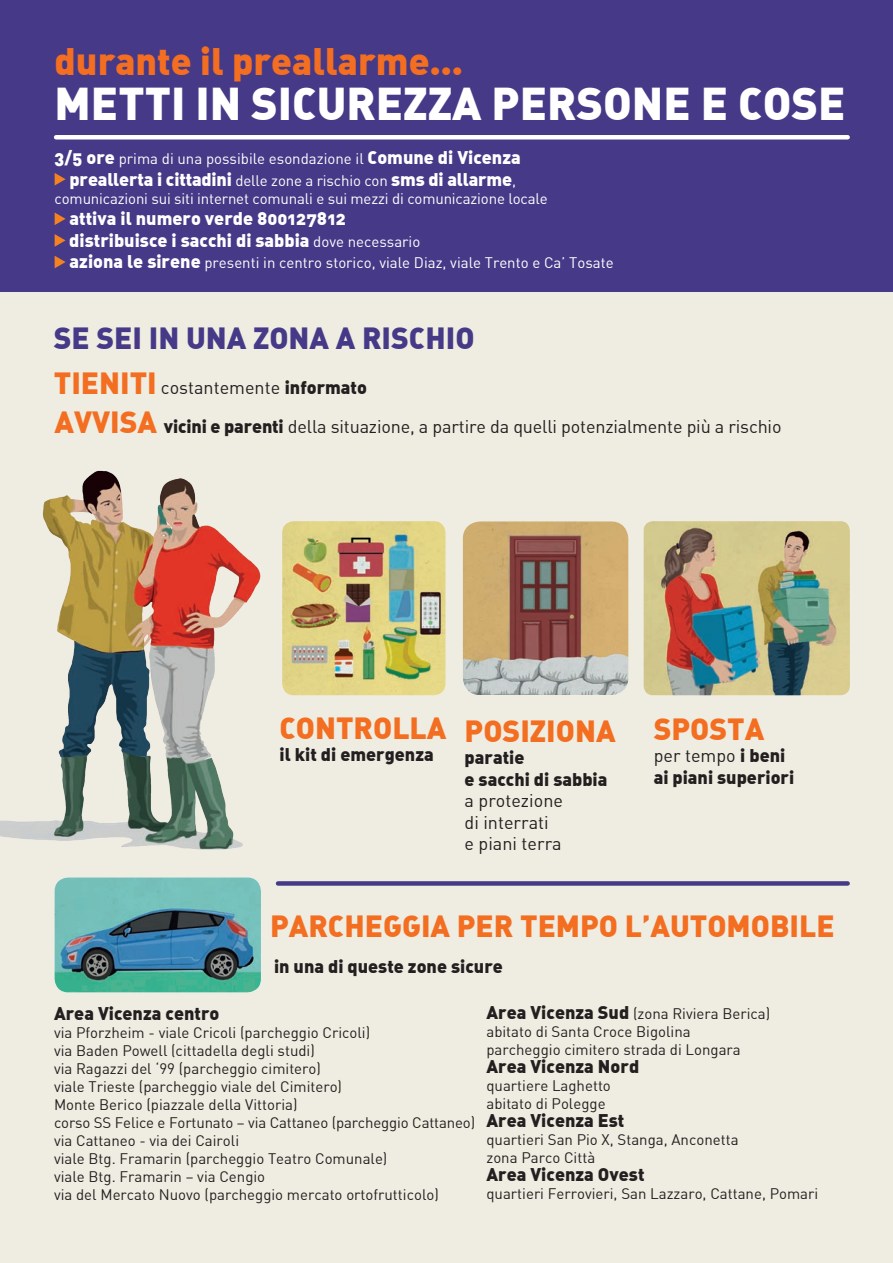
<style>
.page{position:relative;width:893px;height:1263px;background:#fff}
.page>*{position:absolute;margin:0;border:0;box-sizing:border-box;transform-origin:0 0}
.t1{font:45px "DIN Black Alternate";color:#fff}
.t2{font:37.5px "DIN Black Alternate";color:#f36e21}
.t3{font:30px "DIN Black Alternate";color:#f36e21}
.t4{font:30px "DIN Black Alternate";color:#463a88}
.t5{font:18px/21.6px "DIN Bek";letter-spacing:-.01em;color:#231f20}
.t6{font:18px/21.6px "DIN Black Alternate";color:#231f20}
.t7{font:18px/21.6px "DIN Black Alternate";color:#fff}
.t8{font:15px/18px "DIN Bek";color:#231f20}
.t9{font:15px "DIN Bek";color:#fff}
.s1{font-family:"DIN Black Alternate";font-size:18px}
.s2{font-family:"DIN Bek";font-size:15px}
.s3{font-family:"DIN Black Alternate";font-size:30px;color:#f36e21}
.s4{font-family:"DIN Black Alternate"}
</style>
<div class="page">
<div style="left:0;top:266px;width:893px;height:997px;background:#efede1"></div>
<div style="left:0;top:0;width:893px;height:291px;background:#463a88"></div>
<svg style="left:55px;top:173px;width:11px;height:13px"></svg>
<svg style="left:55px;top:212px;width:11px;height:13px"></svg>
<svg style="left:55px;top:234px;width:11px;height:13px"></svg>
<svg style="left:55px;top:256px;width:11px;height:12px"></svg>
<img style="left:55px;top:877px;width:206px;height:115px">
<div style="left:278px;top:881px;width:570px;height:5px;background:#463a88"></div>
<img style="left:0;top:470px;width:377px;height:380px">
<img style="left:643px;top:521px;width:207px;height:174px">
<img style="left:282px;top:521px;width:163px;height:174px">
<img style="left:463px;top:521px;width:165px;height:174px">
<div style="left:56px;top:135px;width:792px;height:5px;background:#fff"></div>
<h2 class="t2" style="left:55px;top:36px;width:410px">durante il preallarme…</h2>
<h1 class="t1" style="left:55px;top:73px;width:792px">METTI IN SICUREZZA PERSONE E COSE</h1>
<p class="t9" style="left:55px;top:149px;width:468px"><span class="s1">3/5 ore</span> prima di una possibile esondazione il <span class="s1">Comune di Vicenza</span></p>
<p class="t7" style="left:70px;top:167px;width:448px">preallerta i cittadini <span class="s2">delle zone a rischio con</span> sms di allarme<span class="s2">,</span></p>
<p class="t9" style="left:55px;top:189px;width:495px">comunicazioni sui siti internet comunali e sui mezzi di comunicazione locale</p>
<p class="t7" style="left:69px;top:207px;width:353px">attiva il numero verde 800127812 distribuisce i sacchi di sabbia <span class="s2">dove necessario</span></p>
<p class="t9" style="left:70px;top:254px;width:546px"><span class="s1">aziona le sirene</span> presenti in centro storico, viale Diaz, viale Trento e Ca’ Tosate</p>
<h3 class="t4" style="left:54px;top:318px;width:422px">SE SEI IN UNA ZONA A RISCHIO</h3>
<p class="t5" style="left:54px;top:376px;width:315px"><span class="s3">TIENITI</span> costantemente <span class="s4">informato</span></p>
<p class="t5" style="left:55px;top:415px;width:728px"><span class="s3">AVVISA</span> <span class="s4">vicini e parenti</span> della situazione, a partire da quelli potenzialmente più a rischio</p>
<h3 class="t3" style="left:280px;top:708px;width:168px">CONTROLLA</h3>
<p class="t6" style="left:280px;top:742px;width:156px">il kit di emergenza</p>
<h3 class="t3" style="left:465px;top:711px;width:153px">POSIZIONA</h3>
<p class="t6" style="left:465px;top:746px;width:144px">paratie<br>e sacchi di sabbia</p>
<p class="t5" style="left:465px;top:790px;width:100px">a protezione di interrati<br>e piani terra</p>
<h3 class="t3" style="left:654px;top:709px;width:112px">SPOSTA</h3>
<p class="t5" style="left:654px;top:744px;width:133px">per tempo <span class="s4">i beni</span></p>
<p class="t6" style="left:654px;top:765px;width:142px">ai piani superiori</p>
<h3 class="t3" style="left:270px;top:906px;width:566px">PARCHEGGIA PER TEMPO L’AUTOMOBILE</h3>
<p class="t6" style="left:274px;top:954px;width:230px">in una di queste zone sicure</p>
<p class="t6" style="left:54px;top:1001px;width:167px">Area Vicenza centro</p>
<p class="t8" style="left:54px;top:1023px;width:423px">via Pforzheim - viale Cricoli (parcheggio Cricoli)<br>via Baden Powell (cittadella degli studi)<br>via Ragazzi del ‘99 (parcheggio cimitero)<br>viale Trieste (parcheggio viale del Cimitero)<br>Monte Berico (piazzale della Vittoria)<br>corso SS Felice e Fortunato – via Cattaneo (parcheggio Cattaneo) via Cattaneo - via dei Cairoli<br>viale Btg. Framarin (parcheggio Teatro Comunale)<br>viale Btg. Framarin – via Cengio<br>via del Mercato Nuovo (parcheggio mercato ortofrutticolo)</p>
<p class="t8" style="left:486px;top:1004px;width:285px"><span class="s1">Area Vicenza Sud</span> (zona Riviera Berica) abitato di Santa Croce Bigolina<br>parcheggio cimitero strada di Longara</p>
<p class="t6" style="left:486px;top:1055px;width:154px">Area Vicenza Nord</p>
<p class="t8" style="left:486px;top:1076px;width:126px">quartiere Laghetto abitato di Polegge</p>
<p class="t6" style="left:486px;top:1109px;width:140px">Area Vicenza Est</p>
<p class="t8" style="left:486px;top:1130px;width:254px">quartieri San Pio X, Stanga, Anconetta zona Parco Città</p>
<p class="t6" style="left:486px;top:1163px;width:160px">Area Vicenza Ovest</p>
<p class="t8" style="left:486px;top:1184px;width:333px">quartieri Ferrovieri, San Lazzaro, Cattane, Pomari</p>
</div>
